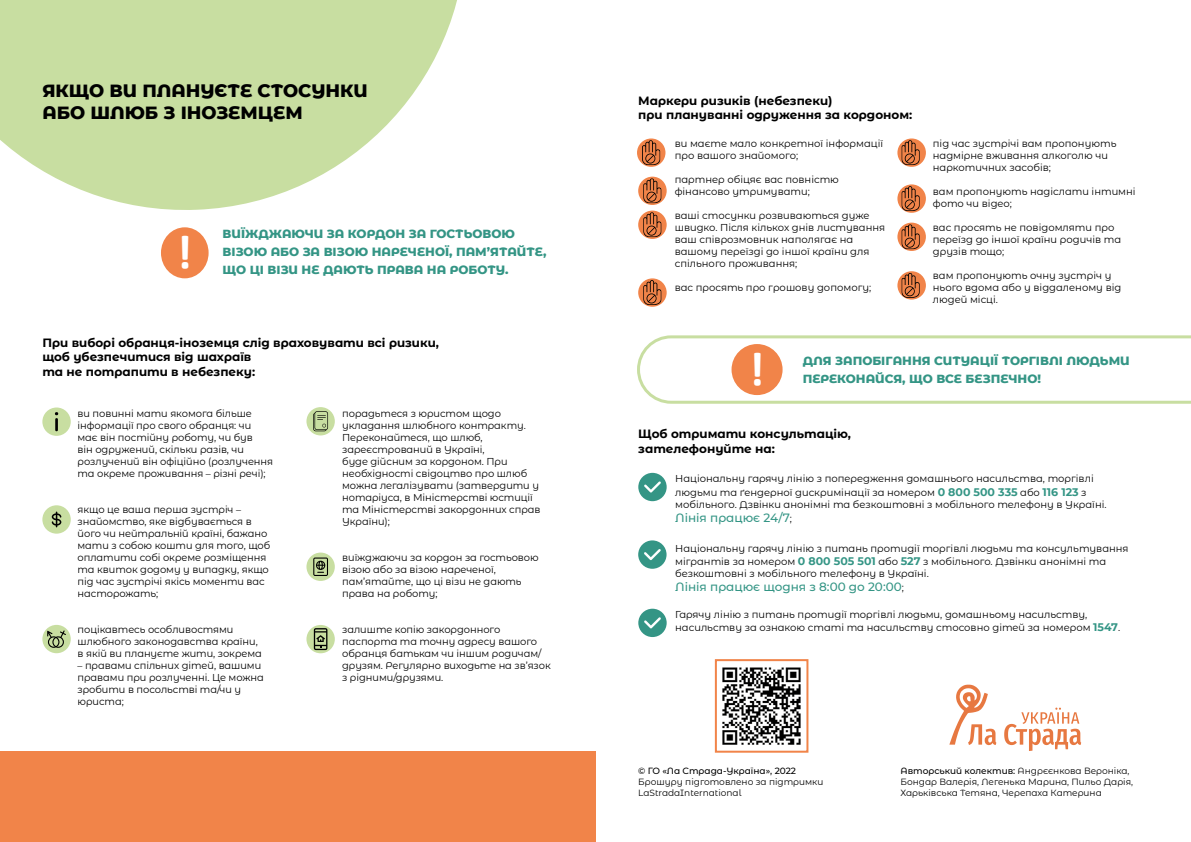
<style>
.page{position:relative;width:1191px;height:842px;background:#fff}
.page>*{position:absolute;margin:0;border:0;box-sizing:border-box;transform-origin:0 0}
.t1{font:700 48px "Calibri";color:#fff}
.t2{font:800 18px/21.6px "Montserrat Alternates";color:#000}
.t3{font:700 12px/14.4px "Montserrat Alternates";color:#000}
.t4{font:800 12px/18px "Montserrat Alternates";color:#349585}
.t5{font:500 12px "Montserrat Alternates";color:#349585}
.t6{font:10px/12px "Montserrat Alternates";letter-spacing:-.005em;color:#000}
.t7{font:9px/10.8px "Montserrat Alternates";color:#000}
.t8{font:500 9px "Montserrat Alternates";color:#000}
.s1{font-weight:700;font-size:11px;color:#349585}
.s2{font-weight:400;font-size:10px;color:#000}
.s3{font-weight:500}
</style>
<div class="page">
<div style="left:0;top:751px;width:595px;height:91px;background:#f18449"></div>
<div style="left:42px;top:625px;width:29px;height:28px;background:#c8dea1;border-radius:50%"></div>
<svg style="left:47px;top:630px;width:19px;height:18px"></svg>
<div style="left:42px;top:407px;width:29px;height:29px;background:#c8dea1;border-radius:50%"></div>
<svg style="left:55px;top:412px;width:3px;height:19px"></svg>
<div style="left:306px;top:407px;width:29px;height:28px;background:#c8dea1;border-radius:50%"></div>
<svg style="left:313px;top:411px;width:15px;height:20px"></svg>
<div style="left:42px;top:505px;width:29px;height:29px;background:#c8dea1;border-radius:50%"></div>
<svg style="left:52px;top:512px;width:9px;height:15px"></svg>
<div style="left:306px;top:553px;width:29px;height:28px;background:#c8dea1;border-radius:50%"></div>
<svg style="left:313px;top:557px;width:15px;height:19px"></svg>
<svg style="left:306px;top:625px;width:29px;height:28px"></svg>
<svg style="left:314px;top:628px;width:13px;height:22px"></svg>
<svg style="left:0;top:0;width:457px;height:210px;fill:#c8dea1"></svg>
<div style="left:638px;top:473px;width:28px;height:28px;background:#349585;border-radius:50%"></div>
<svg style="left:644px;top:481px;width:17px;height:12px"></svg>
<img style="left:722px;top:667px;width:79px;height:78px">
<div style="left:715px;top:659px;width:93px;height:94px;border:2px solid #f18449"></div>
<svg style="left:949px;top:685px;width:47px;height:60px"></svg>
<svg style="left:1004px;top:707px;width:77px;height:44px"></svg>
<svg style="left:637px;top:335px;width:554px;height:69px"></svg>
<svg style="left:637px;top:138px;width:28px;height:29px"></svg>
<svg style="left:642px;top:140px;width:18px;height:25px"></svg>
<svg style="left:638px;top:177px;width:28px;height:28px"></svg>
<svg style="left:643px;top:178px;width:18px;height:25px"></svg>
<svg style="left:638px;top:278px;width:28px;height:29px"></svg>
<svg style="left:643px;top:280px;width:18px;height:25px"></svg>
<svg style="left:897px;top:138px;width:29px;height:29px"></svg>
<svg style="left:901px;top:140px;width:18px;height:25px"></svg>
<svg style="left:897px;top:184px;width:29px;height:29px"></svg>
<svg style="left:901px;top:186px;width:18px;height:25px"></svg>
<svg style="left:897px;top:223px;width:29px;height:28px"></svg>
<svg style="left:901px;top:224px;width:18px;height:25px"></svg>
<div style="left:731px;top:344px;width:51px;height:51px;background:#f18449;border-radius:50%"></div>
<svg style="left:638px;top:211px;width:28px;height:28px"></svg>
<svg style="left:643px;top:212px;width:18px;height:25px"></svg>
<div style="left:161px;top:227px;width:48px;height:51px;background:#f18449;border-radius:50%"></div>
<div style="left:638px;top:540px;width:28px;height:29px;background:#349585;border-radius:50%"></div>
<svg style="left:644px;top:549px;width:17px;height:11px"></svg>
<div style="left:638px;top:609px;width:28px;height:28px;background:#349585;border-radius:50%"></div>
<svg style="left:644px;top:617px;width:17px;height:11px"></svg>
<svg style="left:897px;top:271px;width:29px;height:29px"></svg>
<svg style="left:901px;top:273px;width:18px;height:25px"></svg>
<h2 class="t2" style="left:42px;top:79px;width:327px">ЯКЩО ВИ ПЛАНУЄТЕ СТОСУНКИ<br>АБО ШЛЮБ З ІНОЗЕМЦЕМ</h2>
<h1 class="t1" style="left:177px;top:218px;width:17px">!</h1>
<p class="t4" style="left:223px;top:224px;width:325px">ВИЇЖДЖАЮЧИ ЗА КОРДОН ЗА ГОСТЬОВОЮ<br>ВІЗОЮ АБО ЗА ВІЗОЮ НАРЕЧЕНОЇ, ПАМ’ЯТАЙТЕ,</p>
<p class="t4" style="left:223px;top:260px;width:287px">ЩО ЦІ ВІЗИ НЕ ДАЮТЬ ПРАВА НА РОБОТУ.</p>
<p class="t3" style="left:42px;top:335px;width:398px">При виборі обранця-іноземця слід враховувати всі ризики, щоб убезпечитися від шахраїв<br>та не потрапити в небезпеку:</p>
<p class="t6" style="left:78px;top:407px;width:197px">ви повинні мати якомога більше інформації про свого обранця: чи має він постійну роботу, чи був<br>він одружений, скільки разів, чи розлучений він офіційно (розлучення та окреме проживання – різні речі);</p>
<p class="t6" style="left:78px;top:503px;width:194px">якщо це ваша перша зустріч – знайомство, яке відбувається в його чи нейтральній країні, бажано мати з собою кошти для того, щоб оплатити собі окреме розміщення та квиток додому у випадку, якщо під час зустрічі якісь моменти вас насторожать;</p>
<p class="t6" style="left:78px;top:623px;width:186px">поцікавтесь особливостями шлюбного законодавства країни, в якій ви плануєте жити, зокрема</p>
<p class="t6" style="left:78px;top:659px;width:188px">– правами спільних дітей, вашими правами при розлученні. Це можна зробити в посольстві та/чи у юриста;</p>
<p class="t6" style="left:342px;top:407px;width:200px">порадьтеся з юристом щодо укладання шлюбного контракту.<br>Переконайтеся, що шлюб, зареєстрований в Україні,<br>буде дійсним за кордоном. При необхідності свідоцтво про шлюб можна легалізувати (затвердити у нотаріуса, в Міністерстві юстиції та Міністерстві закордонних справ<br>України);</p>
<p class="t6" style="left:342px;top:551px;width:198px">виїжджаючи за кордон за гостьовою візою або за візою нареченої, пам’ятайте, що ці візи не дають права на роботу;</p>
<p class="t6" style="left:342px;top:623px;width:210px">залиште копію закордонного паспорта та точну адресу вашого обранця батькам чи іншим родичам/ друзям. Регулярно виходьте на зв’язок з рідними/друзями.</p>
<p class="t3" style="left:638px;top:93px;width:275px">Маркери ризиків (небезпеки)<br>при плануванні одруження за кордоном:</p>
<p class="t6" style="left:674px;top:137px;width:210px">ви маєте мало конкретної інформації про вашого знайомого;</p>
<p class="t6" style="left:674px;top:173px;width:166px">партнер обіцяє вас повністю фінансово утримувати;</p>
<p class="t6" style="left:674px;top:209px;width:212px">ваші стосунки розвиваються дуже швидко. Після кількох днів листування ваш співрозмовник наполягає на вашому переїзді до іншої країни для спільного проживання;</p>
<p class="t6" style="left:674px;top:281px;width:198px">вас просять про грошову допомогу;</p>
<p class="t6" style="left:933px;top:137px;width:185px">під час зустрічі вам пропонують надмірне вживання алкоголю чи наркотичних засобів;</p>
<p class="t6" style="left:933px;top:185px;width:204px">вам пропонують надіслати інтимні фото чи відео;</p>
<p class="t6" style="left:933px;top:221px;width:190px">вас просять не повідомляти про переїзд до іншої країни родичів та друзів тощо;</p>
<p class="t6" style="left:933px;top:269px;width:190px">вам пропонують очну зустріч у нього вдома або у віддаленому від людей місці.</p>
<h1 class="t1" style="left:748px;top:335px;width:17px">!</h1>
<p class="t4" style="left:802px;top:351px;width:328px">ДЛЯ ЗАПОБІГАННЯ СИТУАЦІЇ ТОРГІВЛІ ЛЮДЬМИ</p>
<p class="t4" style="left:802px;top:369px;width:240px">ПЕРЕКОНАЙСЯ, ЩО ВСЕ БЕЗПЕЧНО!</p>
<p class="t3" style="left:638px;top:426px;width:214px">Щоб отримати консультацію, зателефонуйте на:</p>
<p class="t6" style="left:675px;top:472px;width:420px;line-height:13.2px">Національну гарячу лінію з попередження домашнього насильства, торгівлі людьми та ґендерної дискримінації за номером <span class="s1">0 800 500 335</span> або <span class="s1">116 123</span> з</p>
<p class="t6" style="left:675px;top:498px;width:433px">мобільного. Дзвінки анонімні та безкоштовні з мобільного телефону в Україні.</p>
<p class="t5" style="left:675px;top:509px;width:118px">Лінія працює 24/7<span class="s2">;</span></p>
<p class="t6" style="left:675px;top:541px;width:455px;line-height:13.2px">Національну гарячу лінію з питань протидії торгівлі людьми та консультування мігрантів за номером <span class="s1">0 800 505 501</span> або <span class="s1">527</span> з мобільного. Дзвінки анонімні та</p>
<p class="t6" style="left:675px;top:567px;width:255px">безкоштовні з мобільного телефону в Україні.</p>
<p class="t5" style="left:675px;top:579px;width:230px">Лінія працює щодня з 8:00 до 20:00<span class="s2">;</span></p>
<p class="t6" style="left:675px;top:607px;width:446px;line-height:13.2px">Гарячу лінію з питань протидії торгівлі людьми, домашньому насильству, насильству за ознакою статі та насильству стосовно дітей за номером <span class="s1">1547</span>.</p>
<p class="t8" style="left:638px;top:765px;width:159px">© ГО «Ла Страда-Україна», 2022</p>
<p class="t7" style="left:638px;top:776px;width:187px">Брошуру підготовлено за підтримки<br>LaStradaInternational</p>
<p class="t7" style="left:900px;top:765px;width:234px"><span class="s3">Авторський колектив:</span> Андрєєнкова Вероніка,<br>Бондар Валерія, Легенька Марина, Пильо Дарія,<br>Харьківська Тетяна, Черепаха Катерина</p>
</div>
